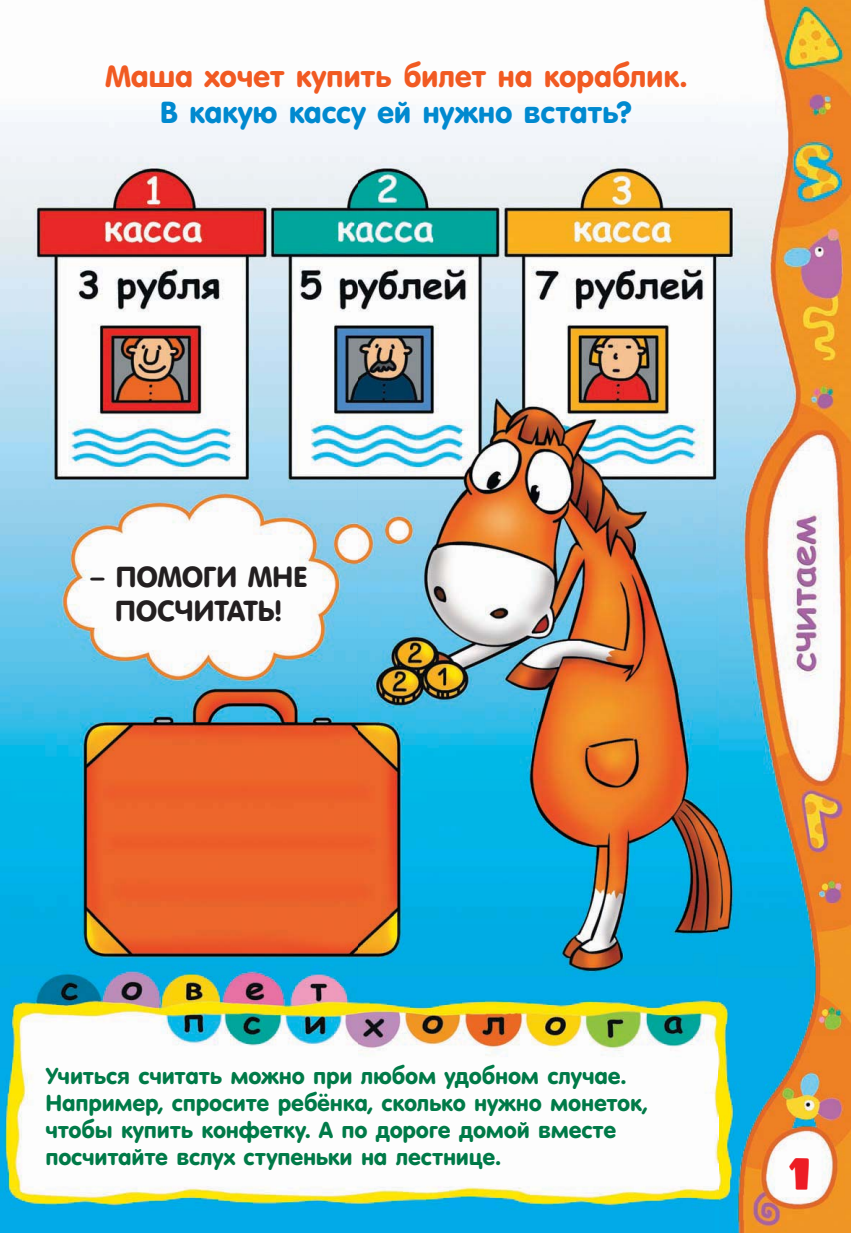
<style>
.page{position:relative;width:851px;height:1233px;background:#fff}
.page>*{position:absolute;margin:0;border:0;box-sizing:border-box;transform-origin:0 0}
.t1{font:33px "Premudry C";color:#ed1c24}
.t2{font:30px "v Sans Rounded";letter-spacing:-.01em;color:#f15a22}
.t3{font:30px "v Sans Rounded";letter-spacing:-.01em;color:#0089cf}
.t4{font:28.5px/34.2px "v Sans Rounded";letter-spacing:-.02em;color:#231f20;text-align:center}
.t5{font:22.5px/27px "v Sans Rounded";letter-spacing:-.01em;color:#007a48}
</style>
<div class="page">
<img style="left:0;top:0;width:850px;height:1233px">
<h2 class="t2" style="left:105px;top:59px;width:583px">Маша хочет купить билет на кораблик.</h2>
<h2 class="t3" style="left:160px;top:95px;width:474px">В какую кассу ей нужно встать?</h2>
<p class="t4" style="left:90px;top:560px;width:219px">– ПОМОГИ МНЕ<br>ПОСЧИТАТЬ!</p>
<p class="t5" style="left:45px;top:1063px;width:604px">Учиться считать можно при любом удобном случае.<br>Например, спросите ребёнка, сколько нужно монеток, чтобы купить конфетку. А по дороге домой вместе посчитайте вслух ступеньки на лестнице.</p>
<h1 class="t1" style="left:787px;top:1160px;width:24px">1</h1>
</div>
